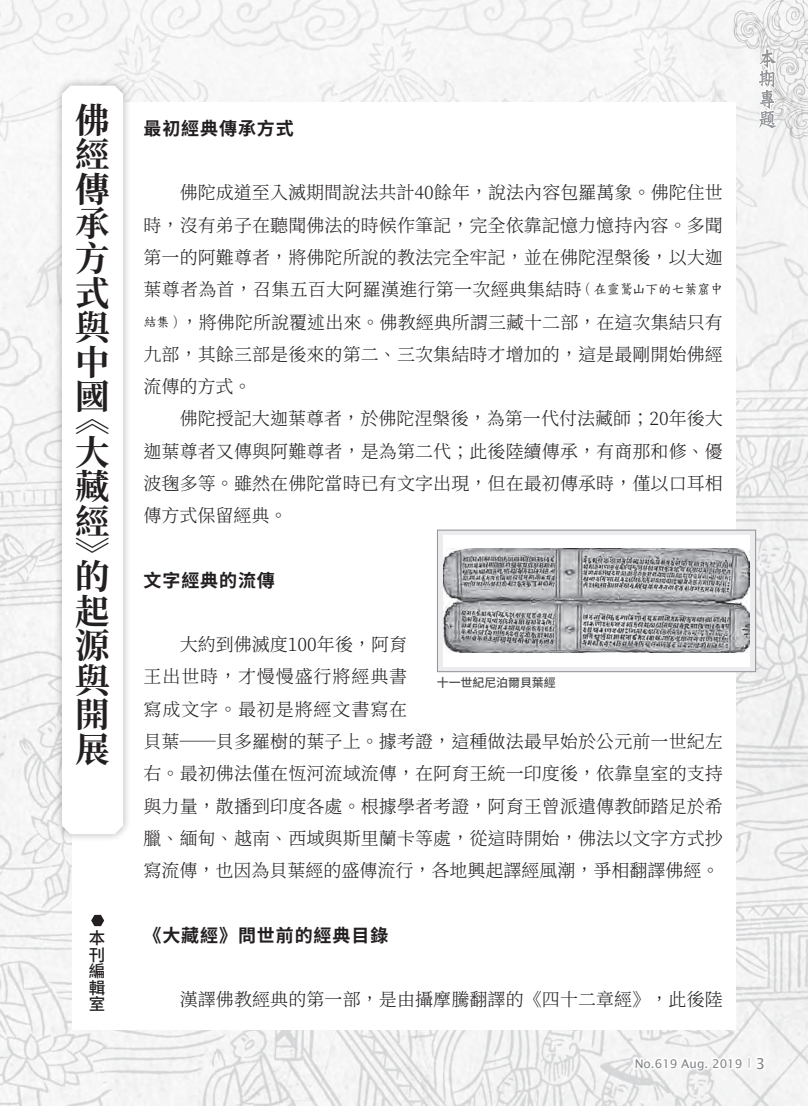
<style>
.page{position:relative;width:808px;height:1106px;background:#fff}
.page>*{position:absolute;margin:0;border:0;box-sizing:border-box;transform-origin:0 0}
.專題_文標{font:700 34.5px/34.5px "Noto Serif CJ Ktc";color:#231f20}
.專題_內文基本樣式_字距0{font:300 18px/32.2px "Noto Serif CJ Ktc";letter-spacing:.005em;color:#231f20;text-align:justify}
.專題_標題1{font:700 18px "Noto Sans Hant";letter-spacing:.05em;color:#231f20}
.t1{font:500 16.5px/16.5px "Noto Sans Hant";color:#231f20;text-align:justify}
.t2{font:12px "Lucida Sans Unicode";color:#808285}
.圖說{font:500 12px "Noto Sans CJ Ktc";letter-spacing:-.01em;color:#4b4c4d}
.s1{font-family:"Noto Serif CJ Ktc";font-weight:500;font-size:13.5px}
.s2{font-size:15px}
</style>
<div class="page">
<img style="left:0;top:0;width:808px;height:1106px">
<div style="left:72px;top:102px;width:664px;height:927px;background:#fff"></div>
<svg style="left:91px;top:914px;width:13px;height:12px"></svg>
<div style="left:54px;top:77px;width:78px;height:765px;background:#231f20;opacity:.35"></div>
<svg style="left:62px;top:86px;width:61px;height:748px"></svg>
<div style="left:437px;top:529px;width:319px;height:143px;background:#ececee;border:1px solid #939598"></div>
<div style="left:443px;top:535px;width:307px;height:132px;background:#fff"></div>
<img style="left:443px;top:549px;width:307px;height:104px">
<svg style="left:634px;top:1053px;width:132px;height:19px"></svg>
<svg style="left:725px;top:0;width:83px;height:158px"></svg>
<p class="專題_文標" style="left:75px;top:104px;width:40px">佛經傳承方式與中國</p>
<p class="專題_文標" style="left:75px;top:402px;width:36px;text-align:justify">《大藏經》</p>
<p class="專題_文標" style="left:75px;top:560px;width:40px">的起源與開展</p>
<p class="t1" style="left:89px;top:930px;width:17px">本刊編輯室</p>
<p class="專題_標題1" style="left:144px;top:118px;width:152px">最初經典傳承方式</p>
<p class="專題_內文基本樣式_字距0" style="left:143px;top:177px;width:581px;text-indent:36px">佛陀成道至入滅期間說法共計40餘年，說法內容包羅萬象。佛陀住世時，沒有弟子在聽聞佛法的時候作筆記，完全依靠記憶力憶持內容。多聞第一的阿難尊者，將佛陀所說的教法完全牢記，並在佛陀涅槃後，以大迦葉尊者為首，召集五百大阿羅漢進行第一次經典集結時<sup>（在靈鷲山下的七葉窟中結集）</sup>，將佛陀所說覆述出來。佛教經典所謂三藏十二部，在這次集結只有九部，其餘三部是後來的第二、三次集結時才增加的，這是最剛開始佛經流傳的方式。</p>
<p class="專題_內文基本樣式_字距0" style="left:144px;top:403px;width:581px;text-indent:36px">佛陀授記大迦葉尊者，於佛陀涅槃後，為第一代付法藏師；20年後大迦葉尊者又傳與阿難尊者，是為第二代；此後陸續傳承，有商那和修、優波毱多等。雖然在佛陀當時已有文字出現，但在最初傳承時，僅以口耳相傳方式保留經典。</p>
<p class="專題_標題1" style="left:144px;top:570px;width:133px">文字經典的流傳</p>
<p class="專題_內文基本樣式_字距0" style="left:144px;top:629px;width:581px;text-align:left;text-indent:36px">大約到佛滅度100年後，阿育<br>王出世時，才慢慢盛行將經典書<br>寫成文字。最初是將經文書寫在<br>貝葉─貝多羅樹的葉子上。據考證，這種做法最早始於公元前一世紀左右。最初佛法僅在恆河流域流傳，在阿育王統一印度後，依靠皇室的支持與力量，散播到印度各處。根據學者考證，阿育王曾派遣傳教師踏足於希臘、緬甸、越南、西域與斯里蘭卡等處，從這時開始，佛法以文字方式抄寫流傳，也因為貝葉經的盛傳流行，各地興起譯經風潮，爭相翻譯佛經。</p>
<p class="圖說" style="left:437px;top:676px;width:120px">十一世紀尼泊爾貝葉經</p>
<p class="專題_標題1" style="left:144px;top:924px;width:246px">《大藏經》問世前的經典目錄</p>
<p class="專題_內文基本樣式_字距0" style="left:180px;top:983px;width:545px">漢譯佛教經典的第一部，是由攝摩騰翻譯的《四十二章經》，此後陸</p>
<p class="t2" style="left:635px;top:1053px;width:132px">No.619 Aug. 2019<span class="s1">∣</span><span class="s2">3</span></p>
</div>
